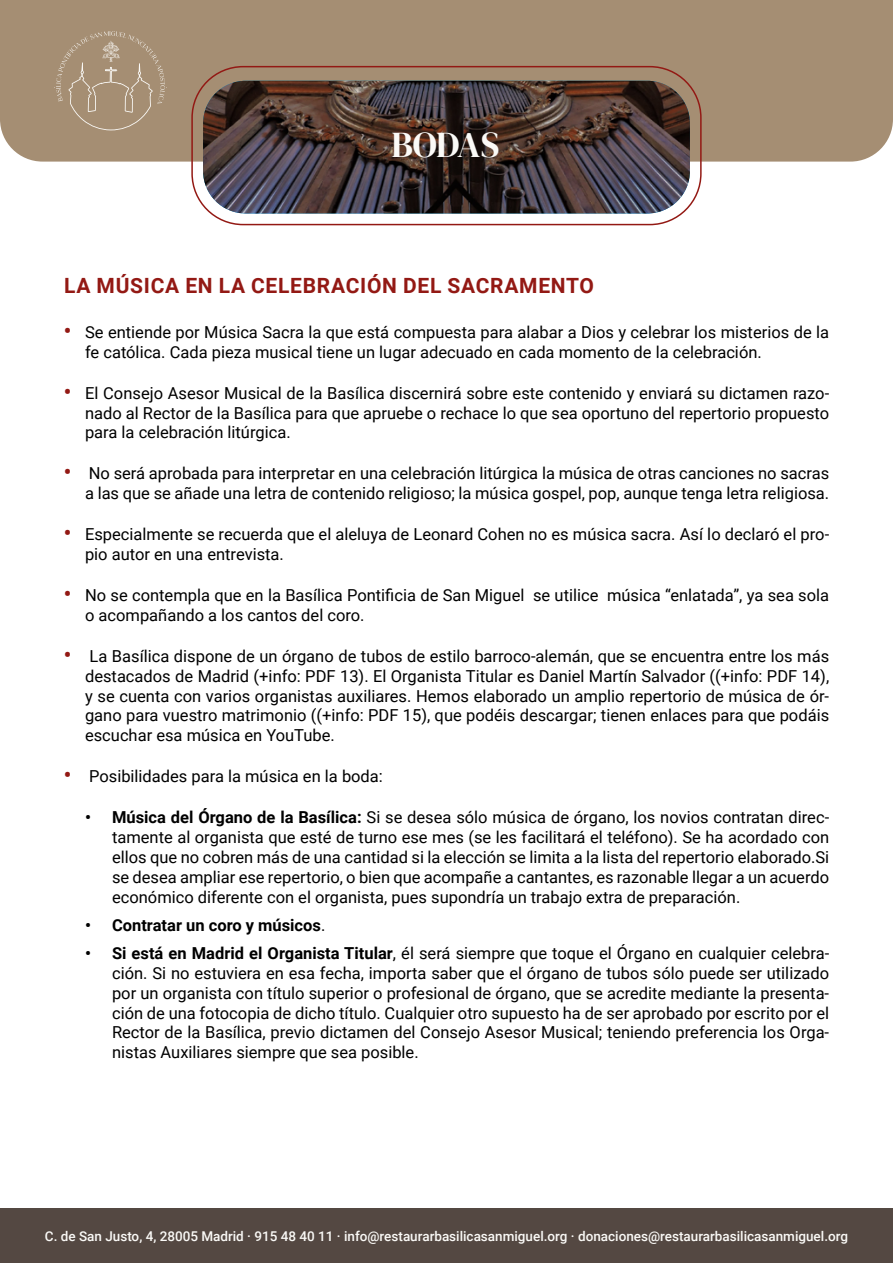
<style>
.page{position:relative;width:893px;height:1263px;background:#fff}
.page>*{position:absolute;margin:0;border:0;box-sizing:border-box;transform-origin:0 0}
.t1{font:36px "DM Serif Display";letter-spacing:-.01em;color:#fbfaf7}
.t2{font:700 21px "Roboto";letter-spacing:.035em;color:#931914}
.t3{font:16.5px/19.8px "Roboto";color:#000;text-align:justify}
.t4{font:700 16.5px "Roboto";color:#000}
.t5{font:500 13.5px "Roboto";color:#fbfaf7}
.s1{font-weight:700;font-size:21px;color:#931914}
.s2{font-weight:700}
.s3{font-weight:400}
</style>
<div class="page">
<div style="left:0;top:1208px;width:893px;height:55px;background:#544842"></div>
<div style="left:0;top:0;width:893px;height:162px;background:#a58e73"></div>
<svg style="left:54px;top:31px;width:113px;height:99px;background:#a9947a"></svg>
<img style="left:203px;top:81px;width:487px;height:132px">
<svg style="left:203px;top:81px;width:487px;height:132px;background:#463838"></svg>
<div style="left:191px;top:66px;width:511px;height:159px;border:2px solid #931914;border-radius:51px"></div>
<h1 class="t1" style="left:391px;top:124px;width:109px">BODAS</h1>
<p class="t2" style="left:64px;top:271px;width:531px">LA MÚSICA EN LA CELEBRACIÓN DEL SACRAMENTO</p>
<p class="t3" style="left:85px;top:321px;width:746px;text-indent:-21px"><span class="s1">•</span> Se entiende por Música Sacra la que está compuesta para alabar a Dios y celebrar los misterios de la fe católica. Cada pieza musical tiene un lugar adecuado en cada momento de la celebración.</p>
<p class="t3" style="left:85px;top:382px;width:746px;text-indent:-21px"><span class="s1">•</span> El Consejo Asesor Musical de la Basílica discernirá sobre este contenido y enviará su dictamen razo&shy;nado al Rector de la Basílica para que apruebe o rechace lo que sea oportuno del repertorio propuesto para la celebración litúrgica.</p>
<p class="t3" style="left:64px;top:463px;width:767px;text-align:right"><span class="s1">•</span> No será aprobada para interpretar en una celebración litúrgica la música de otras canciones no sacras a las que se añade una letra de contenido religioso; la música gospel, pop, aunque tenga letra religiosa.</p>
<p class="t3" style="left:85px;top:524px;width:746px;text-indent:-21px"><span class="s1">•</span> Especialmente se recuerda que el aleluya de Leonard Cohen no es música sacra. Así lo declaró el pro&shy;pio autor en una entrevista.</p>
<p class="t3" style="left:85px;top:585px;width:746px;text-indent:-21px"><span class="s1">•</span> No se contempla que en la Basílica Pontificia de San Miguel se utilice música “enlatada”, ya sea sola o acompañando a los cantos del coro.</p>
<p class="t3" style="left:85px;top:646px;width:746px;text-indent:-21px"><span class="s1">•</span> La Basílica dispone de un órgano de tubos de estilo barroco-alemán, que se encuentra entre los más destacados de Madrid (+info: PDF 13). El Organista Titular es Daniel Martín Salvador ((+info: PDF 14), y se cuenta con varios organistas auxiliares. Hemos elaborado un amplio repertorio de música de ór&shy;gano para vuestro matrimonio ((+info: PDF 15), que podéis descargar; tienen enlaces para que podáis escuchar esa música en YouTube.</p>
<p class="t3" style="left:64px;top:766px;width:321px"><span class="s1">•</span> Posibilidades para la música en la boda:</p>
<p class="t3" style="left:112px;top:807px;width:719px;text-indent:-27px"><span class="s2">• Música del Órgano de la Basílica:</span> Si se desea sólo música de órgano, los novios contratan direc&shy;tamente al organista que esté de turno ese mes (se les facilitará el teléfono). Se ha acordado con ellos que no cobren más de una cantidad si la elección se limita a la lista del repertorio elaborado.Si se desea ampliar ese repertorio, o bien que acompañe a cantantes, es razonable llegar a un acuerdo económico diferente con el organista, pues supondría un trabajo extra de preparación.</p>
<p class="t4" style="left:85px;top:913px;width:242px">• Contratar un coro y músicos<span class="s3">.</span></p>
<p class="t3" style="left:112px;top:943px;width:719px;text-indent:-27px"><span class="s2">• Si está en Madrid el Organista Titular</span>, él será siempre que toque el Órgano en cualquier celebra&shy;ción. Si no estuviera en esa fecha, importa saber que el órgano de tubos sólo puede ser utilizado por un organista con título superior o profesional de órgano, que se acredite mediante la presenta&shy;ción de una fotocopia de dicho título. Cualquier otro supuesto ha de ser aprobado por escrito por el Rector de la Basílica, previo dictamen del Consejo Asesor Musical; teniendo preferencia los Orga&shy;nistas Auxiliares siempre que sea posible.</p>
<p class="t5" style="left:45px;top:1226px;width:805px">C. de San Justo, 4, 28005 Madrid · 915 48 40 11 · info@restaurarbasilicasanmiguel.org · donaciones@restaurarbasilicasanmiguel.org</p>
</div>
